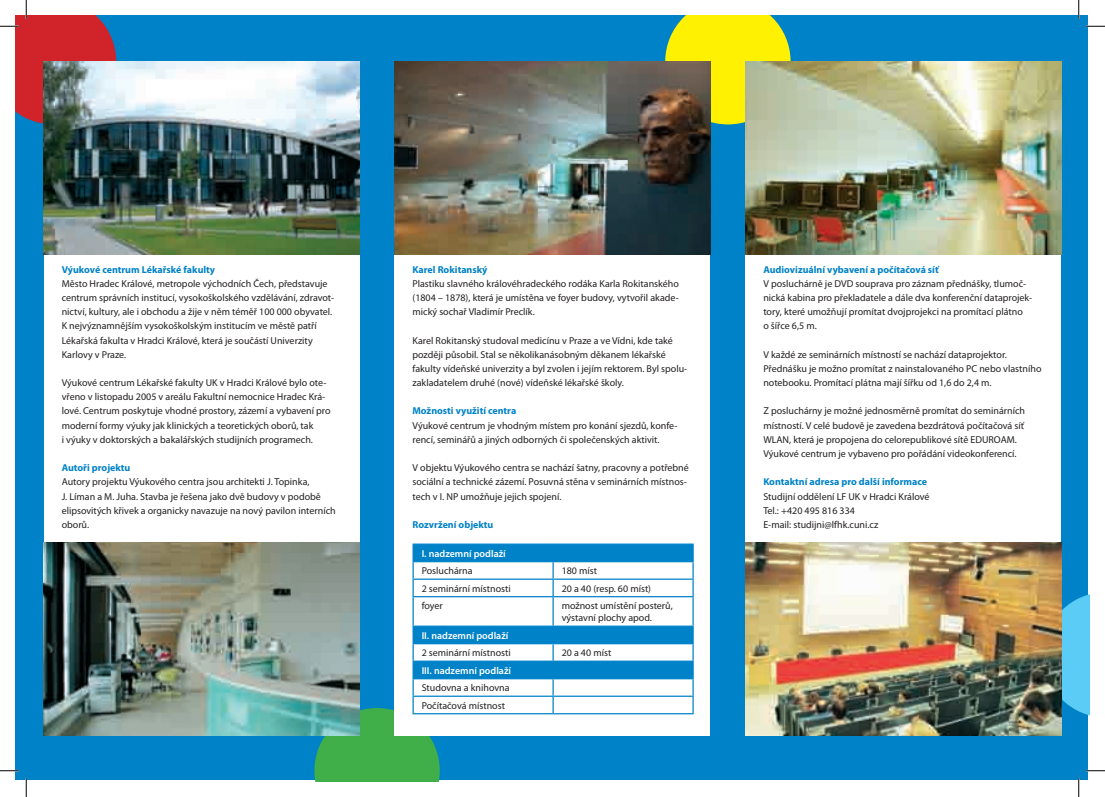
<style>
.page{position:relative;width:1105px;height:797px;background:#fff}
.page>*{position:absolute;margin:0;border:0;box-sizing:border-box;transform-origin:0 0}
.t1{font:10px/14.1px "Myriad Pro";color:#231f20}
.t2{font:700 10px "Myriad Pro";color:#0082c8}
.t3{font:600 10px "Myriad Pro";color:#fff}
</style>
<div class="page">
<div style="left:16px;top:16px;width:1072px;height:764px;background:#0082c8"></div>
<div style="left:44px;top:62px;width:315px;height:673px;background:#fff"></div>
<div style="left:395px;top:62px;width:315px;height:673px;background:#fff"></div>
<svg style="left:414px;top:545px;width:278px;height:133px"></svg>
<hr style="left:412px;top:578px;width:141px;height:2px;background:#0082c8">
<hr style="left:553px;top:578px;width:141px;height:2px;background:#0082c8">
<hr style="left:412px;top:596px;width:141px;height:1px;background:#0082c8">
<hr style="left:412px;top:597px;width:2px;height:28px;background:#0082c8">
<hr style="left:553px;top:596px;width:141px;height:1px;background:#0082c8">
<hr style="left:552px;top:597px;width:2px;height:28px;background:#0082c8">
<hr style="left:692px;top:597px;width:2px;height:28px;background:#0082c8">
<hr style="left:412px;top:625px;width:141px;height:2px;background:#0082c8">
<hr style="left:553px;top:625px;width:141px;height:2px;background:#0082c8">
<hr style="left:412px;top:643px;width:141px;height:1px;background:#0082c8">
<hr style="left:553px;top:643px;width:141px;height:1px;background:#0082c8">
<hr style="left:412px;top:660px;width:141px;height:2px;background:#0082c8">
<hr style="left:553px;top:660px;width:141px;height:2px;background:#0082c8">
<hr style="left:412px;top:678px;width:141px;height:1px;background:#0082c8">
<hr style="left:553px;top:678px;width:141px;height:1px;background:#0082c8">
<hr style="left:412px;top:695px;width:141px;height:2px;background:#0082c8">
<svg style="left:314px;top:627px;width:126px;height:154px"></svg>
<hr style="left:553px;top:695px;width:141px;height:2px;background:#0082c8">
<svg style="left:552px;top:627px;width:2px;height:86px"></svg>
<svg style="left:692px;top:627px;width:2px;height:86px"></svg>
<hr style="left:412px;top:713px;width:141px;height:1px;background:#0082c8">
<hr style="left:553px;top:713px;width:141px;height:1px;background:#0082c8">
<hr style="left:412px;top:543px;width:141px;height:2px;background:#0082c8">
<svg style="left:412px;top:545px;width:2px;height:51px"></svg>
<hr style="left:553px;top:543px;width:141px;height:2px;background:#0082c8">
<svg style="left:552px;top:545px;width:2px;height:51px"></svg>
<svg style="left:692px;top:545px;width:2px;height:51px"></svg>
<hr style="left:412px;top:561px;width:141px;height:1px;background:#0082c8">
<hr style="left:553px;top:561px;width:141px;height:1px;background:#0082c8">
<svg style="left:665px;top:16px;width:126px;height:108px"></svg>
<svg style="left:1061px;top:592px;width:28px;height:125px"></svg>
<div style="left:746px;top:62px;width:315px;height:673px;background:#fff"></div>
<img style="left:44px;top:62px;width:315px;height:193px">
<img style="left:395px;top:62px;width:315px;height:193px">
<img style="left:746px;top:62px;width:315px;height:193px">
<img style="left:44px;top:542px;width:315px;height:193px">
<img style="left:746px;top:542px;width:315px;height:193px">
<svg style="left:1086px;top:25px;width:19px;height:2px"></svg>
<svg style="left:0;top:770px;width:19px;height:1px"></svg>
<svg style="left:1086px;top:770px;width:19px;height:1px"></svg>
<svg style="left:0;top:0;width:116px;height:124px"></svg>
<svg style="left:25px;top:778px;width:2px;height:19px"></svg>
<svg style="left:1078px;top:0;width:1px;height:19px"></svg>
<svg style="left:1078px;top:778px;width:1px;height:19px"></svg>
<p class="t2" style="left:62px;top:264px;width:155px">Výukové centrum Lékařské fakulty</p>
<p class="t1" style="left:62px;top:276px;width:274px">Město Hradec Králové, metropole východních Čech, představuje centrum správních institucí, vysokoškolského vzdělávání, zdravot&shy;nictví, kultury, ale i obchodu a žije v něm téměř 100 000 obyvatel.<br>K nejvýznamnějším vysokoškolským institucím ve městě patří Lékařská fakulta v Hradci Králové, která je součástí Univerzity Karlovy v Praze.</p>
<p class="t1" style="left:62px;top:376px;width:270px">Výukové centrum Lékařské fakulty UK v Hradci Králové bylo ote&shy;vřeno v listopadu 2005 v areálu Fakultní nemocnice Hradec Krá&shy;lové. Centrum poskytuje vhodné prostory, zázemí a vybavení pro moderní formy výuky jak klinických a teoretických oborů, tak<br>i výuky v doktorských a bakalářských studijních programech.</p>
<p class="t2" style="left:62px;top:462px;width:70px">Autoři projektu</p>
<p class="t1" style="left:62px;top:475px;width:276px">Autory projektu Výukového centra jsou architekti J. Topinka,<br>J. Líman a M. Juha. Stavba je řešena jako dvě budovy v podobě elipsovitých křivek a organicky navazuje na nový pavilon interních oborů.</p>
<p class="t2" style="left:412px;top:264px;width:76px">Karel Rokitanský</p>
<p class="t1" style="left:412px;top:276px;width:268px;text-align:justify">Plastiku slavného královéhradeckého rodáka Karla Rokitanského (1804 – 1878), která je umístěna ve foyer budovy, vytvořil akade&shy;mický sochař Vladimír Preclík.</p>
<p class="t1" style="left:412px;top:333px;width:276px">Karel Rokitanský studoval medicínu v Praze a ve Vídni, kde také později působil. Stal se několikanásobným děkanem lékařské fakulty vídeňské univerzity a byl zvolen i jejím rektorem. Byl spolu&shy;zakladatelem druhé (nové) vídeňské lékařské školy.</p>
<p class="t2" style="left:412px;top:405px;width:105px">Možnosti využití centra</p>
<p class="t1" style="left:412px;top:418px;width:266px">Výukové centrum je vhodným místem pro konání sjezdů, konfe&shy;rencí, seminářů a jiných odborných či společenských aktivit.</p>
<p class="t1" style="left:412px;top:461px;width:278px">V objektu Výukového centra se nachází šatny, pracovny a potřebné sociální a technické zázemí. Posuvná stěna v seminárních místnos&shy;tech v I. NP umožňuje jejich spojení.</p>
<p class="t2" style="left:412px;top:519px;width:82px">Rozvržení objektu</p>
<p class="t3" style="left:422px;top:547px;width:86px">I. nadzemní podlaží</p>
<p class="t1" style="left:422px;top:564px;width:52px">Posluchárna</p>
<p class="t1" style="left:562px;top:564px;width:37px">180 míst</p>
<p class="t1" style="left:422px;top:581px;width:91px">2 seminární místnosti</p>
<p class="t1" style="left:562px;top:581px;width:91px">20 a 40 (resp. 60 míst)</p>
<p class="t1" style="left:422px;top:599px;width:23px">foyer</p>
<p class="t1" style="left:562px;top:600px;width:113px;line-height:12px">možnost umístění posterů, výstavní plochy apod.</p>
<p class="t3" style="left:422px;top:629px;width:88px">II. nadzemní podlaží</p>
<p class="t1" style="left:422px;top:646px;width:91px">2 seminární místnosti</p>
<p class="t1" style="left:562px;top:646px;width:51px">20 a 40 míst</p>
<p class="t3" style="left:422px;top:664px;width:91px">III. nadzemní podlaží</p>
<p class="t1" style="left:422px;top:679px;width:89px;line-height:17.5px">Studovna a knihovna<br>Počítačová místnost</p>
<p class="t2" style="left:763px;top:264px;width:177px">Audiovizuální vybavení a počítačová síť</p>
<p class="t1" style="left:763px;top:276px;width:270px">V posluchárně je DVD souprava pro záznam přednášky, tlumoč&shy;nická kabina pro překladatele a dále dva konferenční dataprojek&shy;tory, které umožňují promítat dvojprojekci na promítací plátno<br>o šířce 6,5 m.</p>
<p class="t1" style="left:763px;top:347px;width:280px">V každé ze seminárních místností se nachází dataprojektor.<br>Přednášku je možno promítat z nainstalovaného PC nebo vlastního notebooku. Promítací plátna mají šířku od 1,6 do 2,4 m.</p>
<p class="t1" style="left:763px;top:404px;width:263px">Z posluchárny je možné jednosměrně promítat do seminárních místností. V celé budově je zavedena bezdrátová počítačová síť WLAN, která je propojena do celorepublikové sítě EDUROAM.<br>Výukové centrum je vybaveno pro pořádání videokonferencí.</p>
<p class="t2" style="left:763px;top:476px;width:165px">Kontaktní adresa pro další informace</p>
<p class="t1" style="left:763px;top:489px;width:168px">Studijní oddělení LF UK v Hradci Králové<br>Tel.: +420 495 816 334<br>E-mail: studijni@lfhk.cuni.cz</p>
</div>
